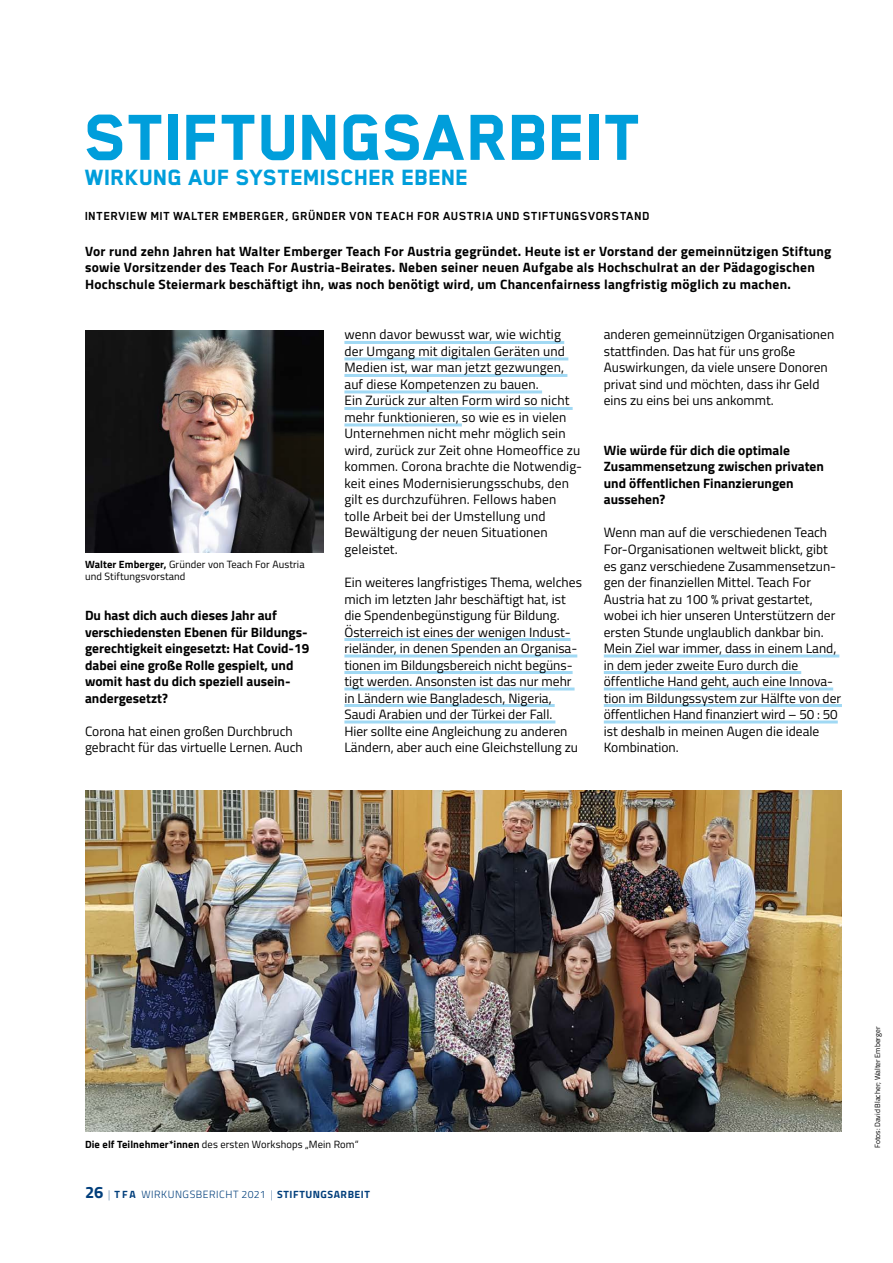
<style>
.page{position:relative;width:893px;height:1263px;background:#fff}
.page>*{position:absolute;margin:0;border:0;box-sizing:border-box;transform-origin:0 0}
.headline{font:800 75px "Blender Pro";letter-spacing:-.005em;color:#009edb}
.headline-2{font:800 25.5px "Blender Pro";letter-spacing:.005em;color:#009edb}
.Copy{font:13.5px/16.5px "Titillium Web";color:#000}
.Copy-2{font:700 13.5px/16.5px "Titillium Web";letter-spacing:.02em;color:#000}
.Copy-3{font:700 13.5px/16.5px "Titillium Web";color:#000}
.Headline_2{font:700 13.5px "Blender Pro";letter-spacing:.015em;color:#000}
.Copy-4{font:10.5px "Titillium Web";letter-spacing:.01em;color:#000}
.t1{font:300 10.5px "Titillium Web";letter-spacing:.05em;color:#003e7b}
.Copy-5{font:7.5px "Titillium Web";color:#000}
.s1{font-weight:700}
.s2{font-weight:700;font-size:16.5px}
.s3{font-weight:100}
</style>
<div class="page">
<img style="left:85px;top:791px;width:757px;height:340px">
<hr style="left:344px;top:341px;width:220px;height:3px;background:#a1d9f4">
<hr style="left:344px;top:357px;width:224px;height:3px;background:#a1d9f4">
<hr style="left:344px;top:374px;width:223px;height:3px;background:#a1d9f4">
<hr style="left:344px;top:390px;width:198px;height:3px;background:#a1d9f4">
<hr style="left:344px;top:407px;width:229px;height:3px;background:#a1d9f4">
<hr style="left:344px;top:423px;width:118px;height:3px;background:#a1d9f4">
<hr style="left:344px;top:638px;width:227px;height:3px;background:#a1d9f4">
<hr style="left:344px;top:654px;width:233px;height:3px;background:#a1d9f4">
<hr style="left:344px;top:671px;width:229px;height:3px;background:#a1d9f4">
<hr style="left:344px;top:687px;width:231px;height:3px;background:#a1d9f4">
<hr style="left:344px;top:704px;width:211px;height:3px;background:#a1d9f4">
<hr style="left:344px;top:720px;width:211px;height:3px;background:#a1d9f4">
<hr style="left:604px;top:654px;width:235px;height:3px;background:#a1d9f4">
<hr style="left:604px;top:671px;width:197px;height:3px;background:#a1d9f4">
<hr style="left:604px;top:687px;width:229px;height:3px;background:#a1d9f4">
<hr style="left:604px;top:704px;width:238px;height:3px;background:#a1d9f4">
<hr style="left:604px;top:720px;width:234px;height:3px;background:#a1d9f4">
<img style="left:85px;top:331px;width:238px;height:222px">
<p class="headline" style="left:85px;top:97px;width:559px">STIFTUNGSARBEIT</p>
<p class="headline-2" style="left:85px;top:164px;width:385px">WIRKUNG AUF SYSTEMISCHER EBENE</p>
<p class="Headline_2" style="left:85px;top:208px;width:566px">INTERVIEW MIT WALTER EMBERGER, GRÜNDER VON TEACH FOR AUSTRIA UND STIFTUNGSVORSTAND</p>
<p class="Copy-2" style="left:85px;top:242px;width:748px">Vor rund zehn Jahren hat Walter Emberger Teach For Austria gegründet. Heute ist er Vorstand der gemeinnützigen Stiftung sowie Vorsitzender des Teach For Austria-Beirates. Neben seiner neuen Aufgabe als Hochschulrat an der Pädagogischen<br>Hochschule Steiermark beschäftigt ihn, was noch benötigt wird, um Chancenfairness langfristig möglich zu machen.</p>
<p class="Copy-4" style="left:85px;top:557px;width:221px"><span class="s1">Walter Emberger,</span> Gründer von Teach For Austria</p>
<p class="Copy-4" style="left:85px;top:569px;width:102px">und Stiftungsvorstand</p>
<p class="Copy-3" style="left:85px;top:606px;width:226px">Du hast dich auch dieses Jahr auf verschiedensten Ebenen für Bildungs&shy;gerechtigkeit eingesetzt: Hat Covid-19 dabei eine große Rolle gespielt, und womit hast du dich speziell ausein-</p>
<p class="Copy-3" style="left:85px;top:689px;width:84px">andergesetzt?</p>
<p class="Copy" style="left:85px;top:722px;width:219px">Corona hat einen großen Durchbruch gebracht für das virtuelle Lernen. Auch</p>
<p class="Copy" style="left:344px;top:326px;width:222px">wenn davor bewusst war, wie wichtig der Umgang mit digitalen Geräten und<br>Medien ist, war man jetzt gezwungen,</p>
<p class="Copy" style="left:344px;top:375px;width:196px">auf diese Kompetenzen zu bauen.</p>
<p class="Copy" style="left:344px;top:392px;width:226px">Ein Zurück zur alten Form wird so nicht</p>
<p class="Copy" style="left:344px;top:408px;width:239px">mehr funktionieren, so wie es in vielen Unternehmen nicht mehr möglich sein wird, zurück zur Zeit ohne Homeoffice zu kommen. Corona brachte die Notwendig&shy;keit eines Modernisierungsschubs, den gilt es durchzuführen. Fellows haben tolle Arbeit bei der Umstellung und Bewältigung der neuen Situationen geleistet.</p>
<p class="Copy" style="left:344px;top:573px;width:239px">Ein weiteres langfristiges Thema, welches mich im letzten Jahr beschäftigt hat, ist die Spendenbegünstigung für Bildung.<br>Österreich ist eines der wenigen Indust&shy;rieländer, in denen Spenden an Organisa&shy;tionen im Bildungsbereich nicht begüns&shy;tigt werden. Ansonsten ist das nur mehr in Ländern wie Bangladesch, Nigeria, Saudi Arabien und der Türkei der Fall.</p>
<p class="Copy" style="left:344px;top:722px;width:235px">Hier sollte eine Angleichung zu anderen<br>Ländern, aber auch eine Gleichstellung zu</p>
<p class="Copy" style="left:604px;top:326px;width:232px">anderen gemeinnützigen Organisationen stattfinden. Das hat für uns große Auswirkungen, da viele unsere Donoren privat sind und möchten, dass ihr Geld eins zu eins bei uns ankommt.</p>
<p class="Copy-3" style="left:604px;top:441px;width:222px">Wie würde für dich die optimale<br>Zusammensetzung zwischen privaten und öffentlichen Finanzierungen aussehen?</p>
<p class="Copy" style="left:604px;top:524px;width:239px">Wenn man auf die verschiedenen Teach For-Organisationen weltweit blickt, gibt es ganz verschiedene Zusammensetzun&shy;gen der finanziellen Mittel. Teach For Austria hat zu 100 % privat gestartet, wobei ich hier unseren Unterstützern der ersten Stunde unglaublich dankbar bin.<br>Mein Ziel war immer, dass in einem Land, in dem jeder zweite Euro durch die öffentliche Hand geht, auch eine Innova&shy;tion im Bildungssystem zur Hälfte von der öffentlichen Hand finanziert wird – 50 : 50 ist deshalb in meinen Augen die ideale Kombination.</p>
<p class="Copy-4" style="left:85px;top:1136px;width:275px"><span class="s1">Die elf Teilnehmer*innen</span> des ersten Workshops „Mein Rom“</p>
<p class="t1" style="left:85px;top:1186px;width:286px"><span class="s2">26</span> <span class="s3">|</span> <span class="s1">TFA</span> WIRKUNGSBERICHT 2021 <span class="s3">|</span> <span class="s1">STIFTUNGSARBEIT</span></p>
<p class="Copy-5" style="left:872px;top:1148px;width:123px;rotate:-90deg">Fotos: David Blacher; Walter Emberger</p>
</div>
